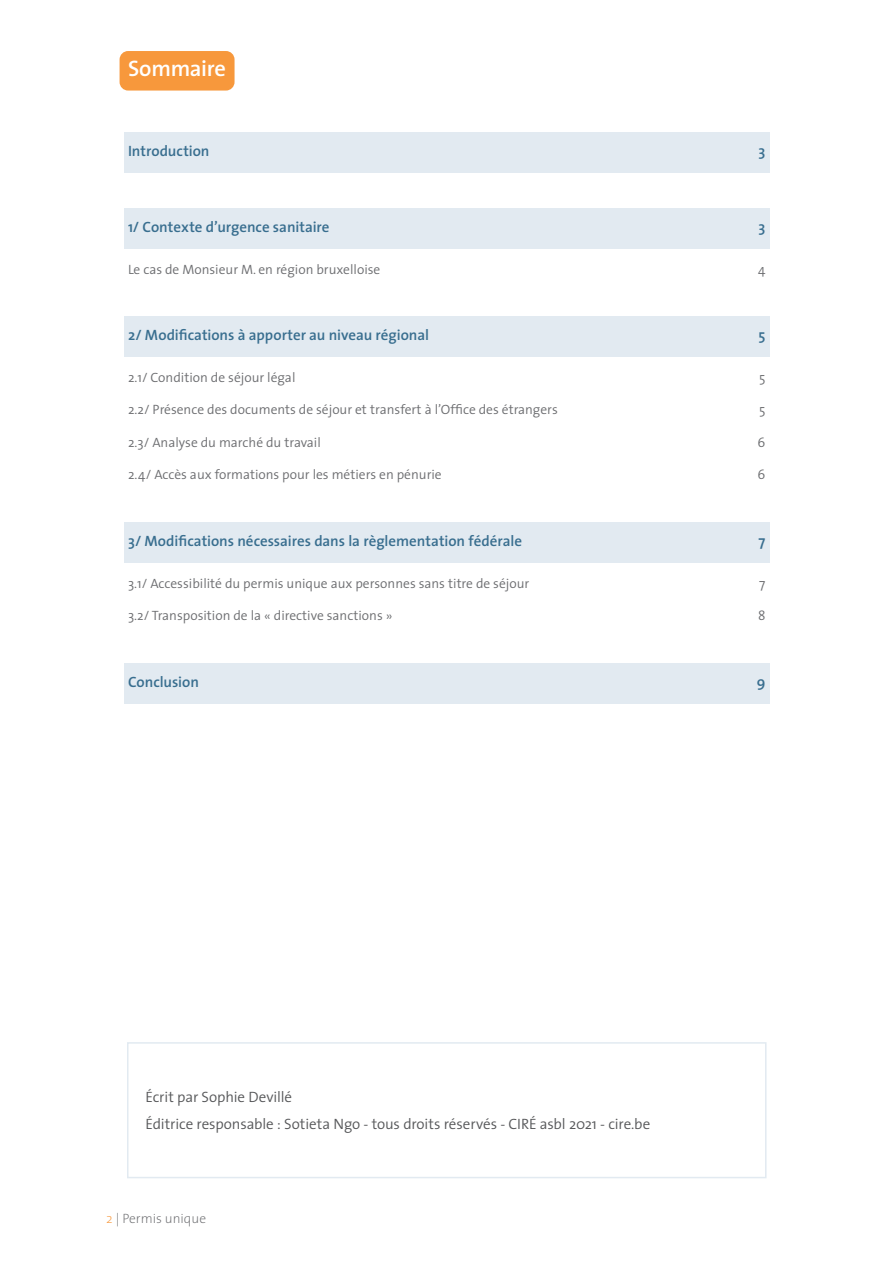
<style>
.page{position:relative;width:893px;height:1263px;background:#fff}
.page>*{position:absolute;margin:0;border:0;box-sizing:border-box;transform-origin:0 0}
.t1{font:600 22.5px "The Sans";letter-spacing:-.015em;color:#fff}
.t2{font:600 15px "The Sans";color:#386e8f}
.t3{font:300 15px/27px "The Sans";letter-spacing:-.005em;color:#57585a}
.t4{font:300 13.5px "The Sans";color:#6c6d70}
.t5{font:200 13.5px "The Sans";color:#6c6d70}
.s1{color:#f7983c}
</style>
<div class="page">
<div style="left:120px;top:51px;width:115px;height:40px;background:#f7983c;border-radius:9px"></div>
<div style="left:124px;top:132px;width:646px;height:41px;background:#e2eaf1"></div>
<div style="left:124px;top:208px;width:646px;height:41px;background:#e2eaf1"></div>
<div style="left:124px;top:317px;width:646px;height:40px;background:#e2eaf1"></div>
<div style="left:124px;top:522px;width:646px;height:41px;background:#e2eaf1"></div>
<div style="left:124px;top:663px;width:646px;height:40px;background:#e2eaf1"></div>
<div style="left:127px;top:1042px;width:639px;height:136px;border:2px solid #e2eaf1"></div>
<h1 class="t1" style="left:128px;top:50px;width:99px">Sommaire</h1>
<p class="t2" style="left:128px;top:138px;width:83px">Introduction</p>
<p class="t2" style="left:758px;top:138px;width:8px">3</p>
<p class="t2" style="left:128px;top:214px;width:203px">1/ Contexte d’urgence sanitaire</p>
<p class="t2" style="left:758px;top:214px;width:8px">3</p>
<p class="t4" style="left:128px;top:258px;width:254px">Le cas de Monsieur M. en région bruxelloise</p>
<p class="t4" style="left:758px;top:258px;width:9px">4</p>
<p class="t2" style="left:128px;top:323px;width:302px">2/ Modifications à apporter au niveau régional</p>
<p class="t2" style="left:758px;top:323px;width:8px">5</p>
<p class="t4" style="left:128px;top:366px;width:169px">2.1/ Condition de séjour légal</p>
<p class="t4" style="left:759px;top:366px;width:8px">5</p>
<p class="t4" style="left:128px;top:399px;width:431px">2.2/ Présence des documents de séjour et transfert à l’Office des étrangers</p>
<p class="t4" style="left:759px;top:399px;width:8px">5</p>
<p class="t4" style="left:128px;top:431px;width:194px">2.3/ Analyse du marché du travail</p>
<p class="t4" style="left:757px;top:431px;width:9px">6</p>
<p class="t4" style="left:128px;top:463px;width:315px">2.4/ Accès aux formations pour les métiers en pénurie</p>
<p class="t4" style="left:757px;top:463px;width:9px">6</p>
<p class="t2" style="left:128px;top:528px;width:396px">3/ Modifications nécessaires dans la règlementation fédérale</p>
<p class="t2" style="left:758px;top:528px;width:8px">7</p>
<p class="t4" style="left:128px;top:572px;width:403px">3.1/ Accessibilité du permis unique aux personnes sans titre de séjour</p>
<p class="t4" style="left:759px;top:572px;width:8px">7</p>
<p class="t4" style="left:128px;top:604px;width:266px">3.2/ Transposition de la « directive sanctions »</p>
<p class="t4" style="left:758px;top:604px;width:9px">8</p>
<p class="t2" style="left:128px;top:669px;width:72px">Conclusion</p>
<p class="t2" style="left:757px;top:669px;width:10px">9</p>
<p class="t3" style="left:146px;top:1083px;width:506px">Écrit par Sophie Devillé<br>Éditrice responsable : Sotieta Ngo - tous droits réservés - CIRÉ asbl 2021 - cire.be</p>
<p class="t5" style="left:106px;top:1207px;width:101px"><span class="s1">2</span> | Permis unique</p>
</div>
